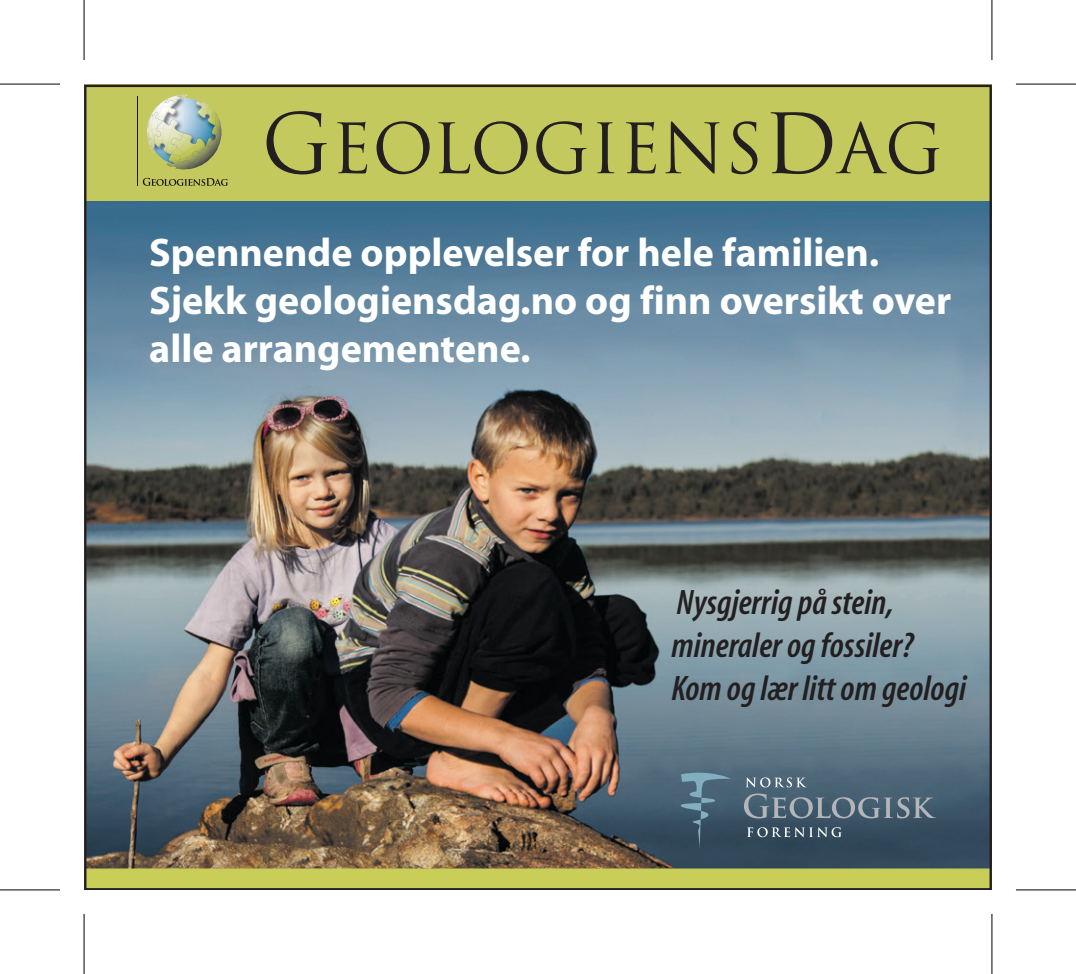
<style>
.page{position:relative;width:1076px;height:974px;background:#fff}
.page>*{position:absolute;margin:0;border:0;box-sizing:border-box;transform-origin:0 0}
.t1{font:67.6px "Trajan Pro";color:#231f20}
.t2{font:700 40px/48px "Myriad";color:#fff}
.t3{font:italic 600 condensed 35.6px/42.8px "Myriad";color:#231f20}
.s1{font-size:80.8px}
</style>
<div class="page">
<img style="left:87px;top:200px;width:901px;height:668px">
<div style="left:84px;top:84px;width:907px;height:116px;background:#c4c95e"></div>
<div style="left:84px;top:868px;width:907px;height:21px;background:#c8ce58"></div>
<div style="left:84px;top:868px;width:907px;height:21px;border:1px solid #c4c95e"></div>
<svg style="left:143px;top:178px;width:85px;height:8px"></svg>
<img style="left:147px;top:94px;width:75px;height:76px">
<img style="left:147px;top:129px;width:8px;height:24px">
<svg style="left:743px;top:793px;width:192px;height:25px;background:#607482"></svg>
<svg style="left:745px;top:777px;width:11px;height:10px"></svg>
<svg style="left:759px;top:777px;width:11px;height:10px"></svg>
<svg style="left:761px;top:777px;width:7px;height:9px"></svg>
<svg style="left:774px;top:777px;width:32px;height:10px"></svg>
<svg style="left:746px;top:827px;width:7px;height:9px"></svg>
<svg style="left:757px;top:826px;width:10px;height:10px"></svg>
<svg style="left:758px;top:827px;width:7px;height:9px"></svg>
<svg style="left:771px;top:826px;width:70px;height:10px"></svg>
<svg style="left:680px;top:768px;width:51px;height:81px;background:#496577"></svg>
<div style="left:0;top:887px;width:60px;height:5px;background:#949494"></div>
<div style="left:1015px;top:887px;width:60px;height:5px;background:#949494"></div>
<div style="left:989px;top:0;width:5px;height:60px;background:#929292"></div>
<div style="left:989px;top:913px;width:5px;height:60px;background:#929292"></div>
<hr style="left:0;top:83px;width:60px;height:2px;background:#000">
<hr style="left:1015px;top:83px;width:60px;height:2px;background:#000">
<hr style="left:0;top:888px;width:60px;height:2px;background:#000">
<hr style="left:1015px;top:888px;width:60px;height:2px;background:#000">
<hr style="left:83px;top:0;width:2px;height:60px;background:#000">
<hr style="left:83px;top:913px;width:2px;height:60px;background:#000">
<hr style="left:990px;top:0;width:2px;height:60px;background:#000">
<hr style="left:990px;top:913px;width:2px;height:60px;background:#000">
<p class="t1" style="left:261px;top:105px;width:682px"><span class="s1">G</span>EOLOGIENS<span class="s1">D</span>AG</p>
<p class="t2" style="left:149px;top:229px;width:803px">Spennende opplevelser for hele familien.<br>Sjekk geologiensdag.no og finn oversikt over alle arrangementene.</p>
<p class="t3" style="left:671px;top:582px;width:296px">Nysgjerrig på stein, mineraler og fossiler?<br>Kom og lær litt om geologi</p>
</div>
